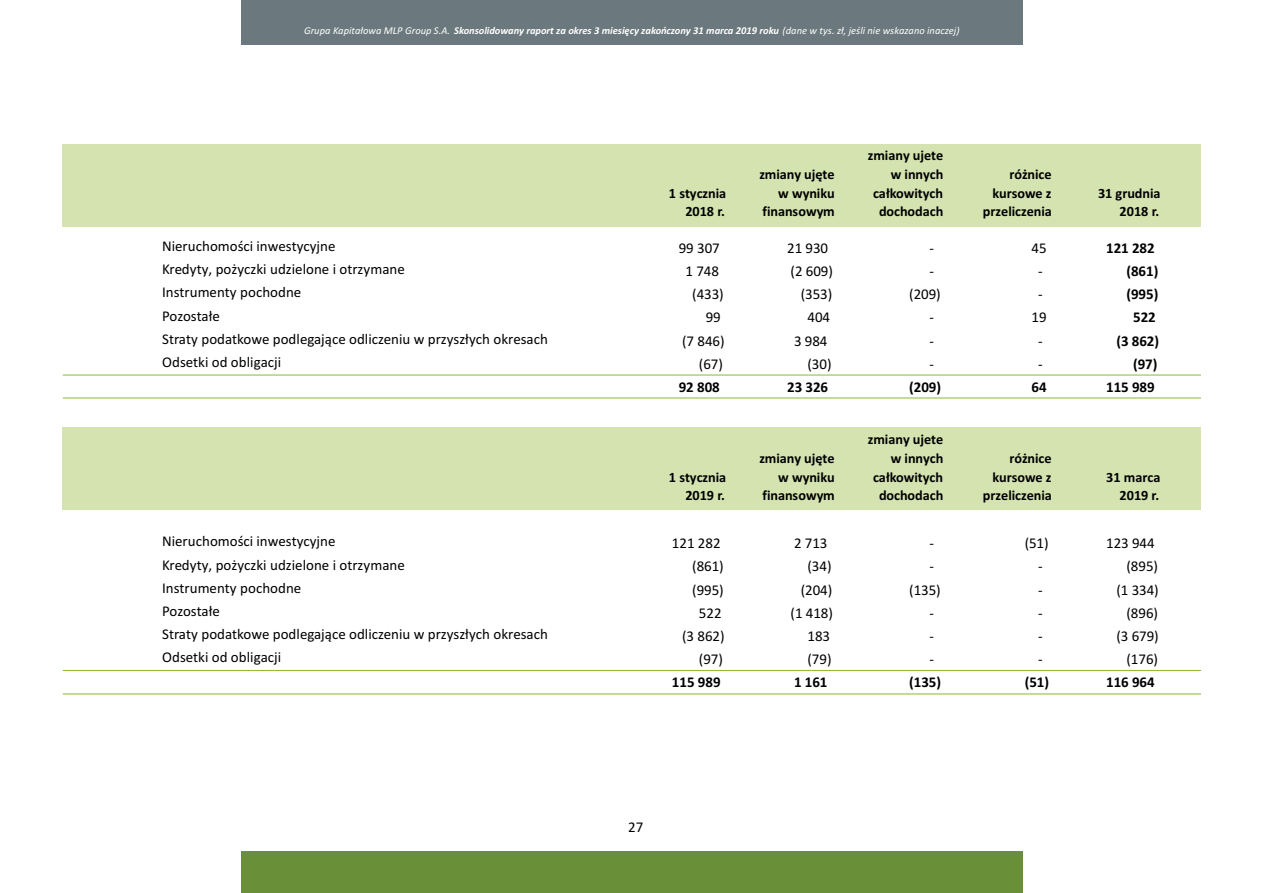
<style>
.page{position:relative;width:1263px;height:893px;background:#fff}
.page>*{position:absolute;margin:0;border:0;box-sizing:border-box;transform-origin:0 0}
.t1{font:15px "Calibri";color:#000}
.t2{font:700 15px "Calibri";color:#000}
.t3{font:700 14.25px/18.8px "Calibri";color:#000;text-align:right}
.t4{font:italic 10.5px "Calibri";color:#fff}
.s1{font-weight:700}
</style>
<div class="page">
<div style="left:63px;top:144px;width:1138px;height:82px;background:#d4e3b0"></div>
<div style="left:63px;top:428px;width:1138px;height:82px;background:#d4e3b0"></div>
<div style="left:241px;top:0;width:781px;height:45px;background:#6b787d"></div>
<div style="left:241px;top:850px;width:781px;height:43px;background:#698f38"></div>
<hr style="left:63px;top:375px;width:1138px;height:1px;background:#87bd2e">
<hr style="left:63px;top:398px;width:1138px;height:1px;background:#87bd2e">
<hr style="left:63px;top:670px;width:1138px;height:1px;background:#87bd2e">
<hr style="left:63px;top:694px;width:1138px;height:1px;background:#87bd2e">
<p class="t4" style="left:304px;top:26px;width:657px">Grupa Kapitałowa MLP Group S.A. <span class="s1">Skonsolidowany raport za okres 3 miesięcy zakończony 31 marca 2019 roku</span> (dane w tys. zł, jeśli nie wskazano inaczej)</p>
<p class="t3" style="left:669px;top:185px;width:59px">1 stycznia<br>2018 r.</p>
<p class="t3" style="left:759px;top:166px;width:77px">zmiany ujęte w wyniku finansowym</p>
<p class="t3" style="left:868px;top:147px;width:77px">zmiany ujete w innych całkowitych dochodach</p>
<p class="t3" style="left:983px;top:166px;width:71px">różnice kursowe z przeliczenia</p>
<p class="t3" style="left:1098px;top:185px;width:64px">31 grudnia<br>2018 r.</p>
<p class="t1" style="left:162px;top:240px;width:175px">Nieruchomości inwestycyjne</p>
<p class="t1" style="left:679px;top:242px;width:43px">99 307</p>
<p class="t1" style="left:787px;top:242px;width:42px">21 930</p>
<p class="t1" style="left:929px;top:242px;width:6px">-</p>
<p class="t1" style="left:1031px;top:242px;width:17px">45</p>
<p class="t2" style="left:1106px;top:242px;width:50px">121 282</p>
<p class="t1" style="left:162px;top:263px;width:244px">Kredyty, pożyczki udzielone i otrzymane</p>
<p class="t1" style="left:685px;top:265px;width:35px">1 748</p>
<p class="t1" style="left:791px;top:265px;width:44px">(2 609)</p>
<p class="t1" style="left:929px;top:265px;width:6px">-</p>
<p class="t1" style="left:1038px;top:265px;width:6px">-</p>
<p class="t2" style="left:1126px;top:265px;width:33px">(861)</p>
<p class="t1" style="left:162px;top:286px;width:141px">Instrumenty pochodne</p>
<p class="t1" style="left:692px;top:288px;width:33px">(433)</p>
<p class="t1" style="left:801px;top:288px;width:33px">(353)</p>
<p class="t1" style="left:909px;top:288px;width:33px">(209)</p>
<p class="t1" style="left:1038px;top:288px;width:6px">-</p>
<p class="t2" style="left:1126px;top:288px;width:33px">(995)</p>
<p class="t1" style="left:162px;top:309px;width:59px">Pozostałe</p>
<p class="t1" style="left:706px;top:311px;width:17px">99</p>
<p class="t1" style="left:807px;top:311px;width:24px">404</p>
<p class="t1" style="left:929px;top:311px;width:6px">-</p>
<p class="t1" style="left:1031px;top:311px;width:17px">19</p>
<p class="t2" style="left:1133px;top:311px;width:24px">522</p>
<p class="t1" style="left:162px;top:333px;width:387px">Straty podatkowe podlegające odliczeniu w przyszłych okresach</p>
<p class="t1" style="left:682px;top:334px;width:44px">(7 846)</p>
<p class="t1" style="left:794px;top:334px;width:35px">3 984</p>
<p class="t1" style="left:929px;top:334px;width:6px">-</p>
<p class="t1" style="left:1038px;top:334px;width:6px">-</p>
<p class="t2" style="left:1116px;top:334px;width:44px">(3 862)</p>
<p class="t1" style="left:162px;top:356px;width:121px">Odsetki od obligacji</p>
<p class="t1" style="left:699px;top:358px;width:26px">(67)</p>
<p class="t1" style="left:807px;top:358px;width:26px">(30)</p>
<p class="t1" style="left:929px;top:358px;width:6px">-</p>
<p class="t1" style="left:1038px;top:358px;width:6px">-</p>
<p class="t2" style="left:1133px;top:358px;width:26px">(97)</p>
<p class="t2" style="left:679px;top:381px;width:43px">92 808</p>
<p class="t2" style="left:787px;top:381px;width:42px">23 326</p>
<p class="t2" style="left:909px;top:381px;width:33px">(209)</p>
<p class="t2" style="left:1031px;top:381px;width:17px">64</p>
<p class="t2" style="left:1106px;top:381px;width:50px">115 989</p>
<p class="t3" style="left:669px;top:469px;width:59px">1 stycznia<br>2019 r.</p>
<p class="t3" style="left:759px;top:450px;width:77px">zmiany ujęte w wyniku finansowym</p>
<p class="t3" style="left:868px;top:431px;width:77px">zmiany ujete w innych całkowitych dochodach</p>
<p class="t3" style="left:983px;top:450px;width:71px">różnice kursowe z przeliczenia</p>
<p class="t3" style="left:1106px;top:469px;width:56px">31 marca<br>2019 r.</p>
<p class="t1" style="left:162px;top:535px;width:175px">Nieruchomości inwestycyjne</p>
<p class="t1" style="left:672px;top:537px;width:50px">121 282</p>
<p class="t1" style="left:794px;top:537px;width:35px">2 713</p>
<p class="t1" style="left:929px;top:537px;width:6px">-</p>
<p class="t1" style="left:1025px;top:537px;width:26px">(51)</p>
<p class="t1" style="left:1106px;top:537px;width:50px">123 944</p>
<p class="t1" style="left:162px;top:558px;width:244px">Kredyty, pożyczki udzielone i otrzymane</p>
<p class="t1" style="left:692px;top:560px;width:33px">(861)</p>
<p class="t1" style="left:807px;top:560px;width:26px">(34)</p>
<p class="t1" style="left:929px;top:560px;width:6px">-</p>
<p class="t1" style="left:1038px;top:560px;width:6px">-</p>
<p class="t1" style="left:1126px;top:560px;width:33px">(895)</p>
<p class="t1" style="left:162px;top:581px;width:141px">Instrumenty pochodne</p>
<p class="t1" style="left:692px;top:583px;width:33px">(995)</p>
<p class="t1" style="left:801px;top:583px;width:33px">(204)</p>
<p class="t1" style="left:909px;top:583px;width:33px">(135)</p>
<p class="t1" style="left:1038px;top:583px;width:6px">-</p>
<p class="t1" style="left:1116px;top:583px;width:44px">(1 334)</p>
<p class="t1" style="left:162px;top:605px;width:59px">Pozostałe</p>
<p class="t1" style="left:699px;top:606px;width:24px">522</p>
<p class="t1" style="left:791px;top:606px;width:44px">(1 418)</p>
<p class="t1" style="left:929px;top:606px;width:6px">-</p>
<p class="t1" style="left:1038px;top:606px;width:6px">-</p>
<p class="t1" style="left:1126px;top:606px;width:33px">(896)</p>
<p class="t1" style="left:162px;top:628px;width:387px">Straty podatkowe podlegające odliczeniu w przyszłych okresach</p>
<p class="t1" style="left:682px;top:630px;width:44px">(3 862)</p>
<p class="t1" style="left:807px;top:630px;width:24px">183</p>
<p class="t1" style="left:929px;top:630px;width:6px">-</p>
<p class="t1" style="left:1038px;top:630px;width:6px">-</p>
<p class="t1" style="left:1116px;top:630px;width:44px">(3 679)</p>
<p class="t1" style="left:162px;top:651px;width:121px">Odsetki od obligacji</p>
<p class="t1" style="left:699px;top:653px;width:26px">(97)</p>
<p class="t1" style="left:807px;top:653px;width:26px">(79)</p>
<p class="t1" style="left:929px;top:653px;width:6px">-</p>
<p class="t1" style="left:1038px;top:653px;width:6px">-</p>
<p class="t1" style="left:1126px;top:653px;width:33px">(176)</p>
<p class="t2" style="left:672px;top:676px;width:50px">115 989</p>
<p class="t2" style="left:794px;top:676px;width:35px">1 161</p>
<p class="t2" style="left:909px;top:676px;width:33px">(135)</p>
<p class="t2" style="left:1025px;top:676px;width:26px">(51)</p>
<p class="t2" style="left:1106px;top:676px;width:50px">116 964</p>
<p class="t1" style="left:628px;top:820px;width:17px">27</p>
</div>
